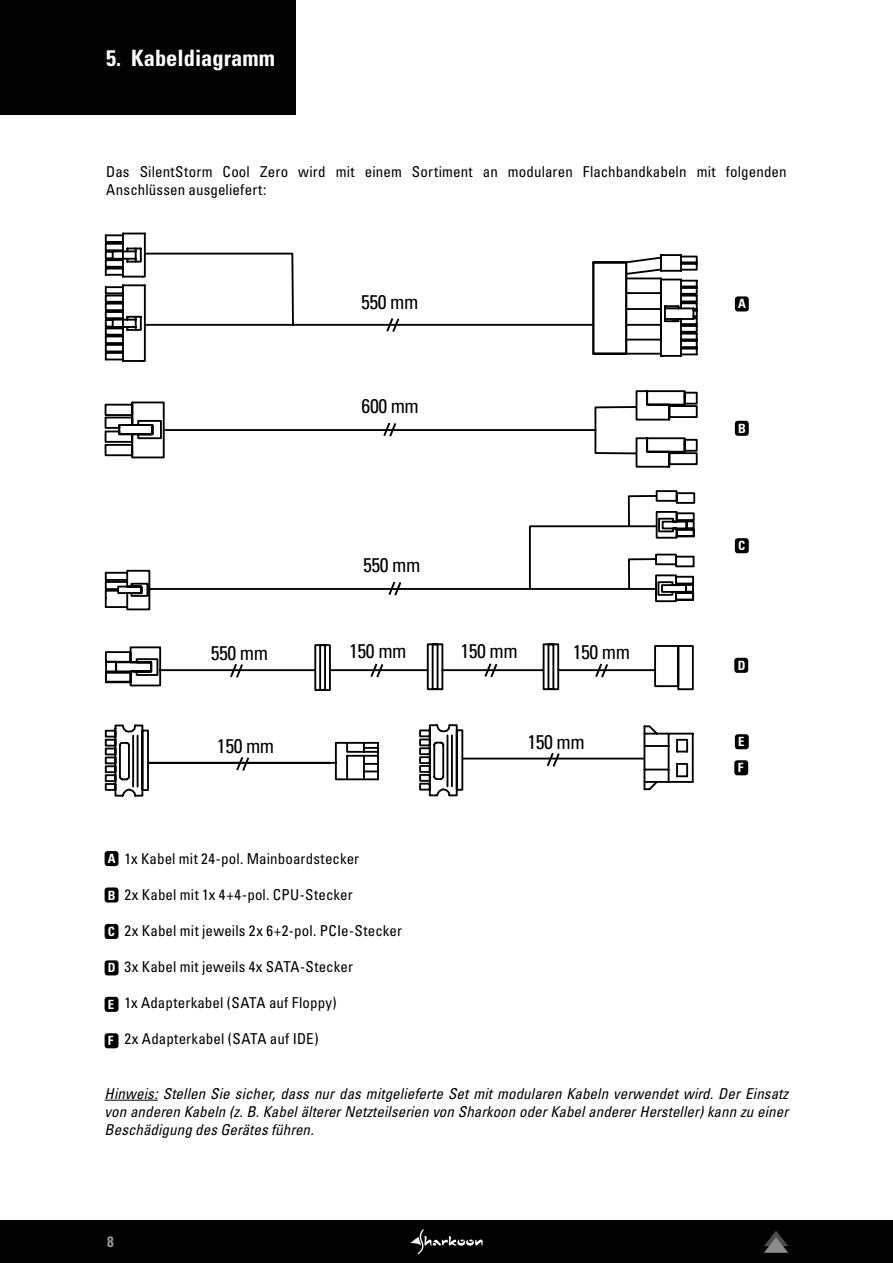
<style>
.page{position:relative;width:893px;height:1263px;background:#fff}
.page>*{position:absolute;margin:0;border:0;box-sizing:border-box;transform-origin:0 0}
.t1{font:700 condensed 22.5px "Univers";color:#fff}
.t2{font:condensed 19.8px "Univers";letter-spacing:-.02em;color:#000}
.t3{font:condensed 15px/18px "Univers";letter-spacing:.01em;color:#000}
.t4{font:italic condensed 15px/18px "Univers";letter-spacing:.005em;color:#000;text-align:justify}
.t5{font:700 condensed 15px "Univers";color:#d9d9d9}
.t6{font:700 condensed 12.75px "Univers";color:#fff}
</style>
<div class="page">
<svg style="left:105px;top:233px;width:593px;height:129px"></svg>
<svg style="left:591px;top:260px;width:37px;height:96px"></svg>
<hr style="left:593px;top:261px;width:33px;height:2px;background:#000">
<hr style="left:625px;top:262px;width:2px;height:92px;background:#000">
<hr style="left:592px;top:262px;width:2px;height:92px;background:#000">
<svg style="left:105px;top:390px;width:593px;height:301px"></svg>
<svg style="left:228px;top:662px;width:17px;height:18px"></svg>
<svg style="left:105px;top:724px;width:589px;height:73px"></svg>
<svg style="left:369px;top:316px;width:241px;height:453px"></svg>
<svg style="left:387px;top:579px;width:16px;height:19px"></svg>
<svg style="left:627px;top:557px;width:31px;height:34px"></svg>
<div style="left:0;top:1220px;width:893px;height:43px;background:#020203"></div>
<svg style="left:410px;top:1229px;width:73px;height:25px"></svg>
<svg style="left:764px;top:1231px;width:24px;height:22px"></svg>
<div style="left:0;top:0;width:296px;height:115px;background:#020203"></div>
<div style="left:105px;top:851px;width:13px;height:15px;background:#000;border-radius:3px"></div>
<div style="left:735px;top:296px;width:14px;height:15px;background:#000;border-radius:3px"></div>
<div style="left:105px;top:887px;width:13px;height:15px;background:#000;border-radius:3px"></div>
<div style="left:735px;top:421px;width:14px;height:15px;background:#000;border-radius:3px"></div>
<div style="left:105px;top:924px;width:13px;height:15px;background:#000;border-radius:3px"></div>
<div style="left:735px;top:538px;width:14px;height:15px;background:#000;border-radius:3px"></div>
<div style="left:105px;top:960px;width:13px;height:15px;background:#000;border-radius:3px"></div>
<div style="left:105px;top:997px;width:13px;height:15px;background:#000;border-radius:3px"></div>
<div style="left:735px;top:734px;width:14px;height:15px;background:#000;border-radius:3px"></div>
<div style="left:105px;top:1033px;width:13px;height:15px;background:#000;border-radius:3px"></div>
<div style="left:734px;top:760px;width:14px;height:15px;background:#000;border-radius:3px"></div>
<div style="left:734px;top:658px;width:14px;height:15px;background:#000;border-radius:3px"></div>
<hr style="left:105px;top:1100px;width:53px;height:1px;background:#000">
<h1 class="t1" style="left:106px;top:44px;width:170px">5. Kabeldiagramm</h1>
<p class="t3" style="left:106px;top:163px;width:682px">Das SilentStorm Cool Zero wird mit einem Sortiment an modularen Flachbandkabeln mit folgenden<br>Anschlüssen ausgeliefert:</p>
<h2 class="t2" style="left:361px;top:289px;width:59px">550 mm</h2>
<h2 class="t2" style="left:362px;top:393px;width:59px">600 mm</h2>
<h2 class="t2" style="left:363px;top:553px;width:59px">550 mm</h2>
<h2 class="t2" style="left:211px;top:640px;width:59px">550 mm</h2>
<h2 class="t2" style="left:349px;top:638px;width:59px">150 mm</h2>
<h2 class="t2" style="left:460px;top:638px;width:59px">150 mm</h2>
<h2 class="t2" style="left:573px;top:639px;width:59px">150 mm</h2>
<h2 class="t2" style="left:217px;top:733px;width:59px">150 mm</h2>
<h2 class="t2" style="left:527px;top:729px;width:59px">150 mm</h2>
<p class="t6" style="left:108px;top:851px;width:9px">A</p>
<p class="t6" style="left:108px;top:887px;width:9px">B</p>
<p class="t6" style="left:108px;top:923px;width:9px">C</p>
<p class="t6" style="left:108px;top:960px;width:9px">D</p>
<p class="t6" style="left:108px;top:996px;width:8px">E</p>
<p class="t6" style="left:108px;top:1033px;width:7px">F</p>
<p class="t3" style="left:124px;top:849px;width:236px">1x Kabel mit 24-pol. Mainboardstecker</p>
<p class="t3" style="left:124px;top:885px;width:230px">2x Kabel mit 1x 4+4-pol. CPU-Stecker</p>
<p class="t3" style="left:124px;top:921px;width:279px">2x Kabel mit jeweils 2x 6+2-pol. PCIe-Stecker</p>
<p class="t3" style="left:124px;top:957px;width:230px">3x Kabel mit jeweils 4x SATA-Stecker</p>
<p class="t3" style="left:124px;top:993px;width:214px">1x Adapterkabel (SATA auf Floppy)</p>
<p class="t3" style="left:124px;top:1029px;width:196px">2x Adapterkabel (SATA auf IDE)</p>
<p class="t6" style="left:738px;top:296px;width:9px">A</p>
<p class="t6" style="left:738px;top:420px;width:9px">B</p>
<p class="t6" style="left:738px;top:538px;width:9px">C</p>
<p class="t6" style="left:738px;top:657px;width:9px">D</p>
<p class="t6" style="left:738px;top:734px;width:8px">E</p>
<p class="t6" style="left:738px;top:760px;width:7px">F</p>
<p class="t4" style="left:105px;top:1084px;width:685px">Hinweis: Stellen Sie sicher, dass nur das mitgelieferte Set mit modularen Kabeln verwendet wird. Der Einsatz von anderen Kabeln (z. B. Kabel älterer Netzteilserien von Sharkoon oder Kabel anderer Hersteller) kann zu einer Beschädigung des Gerätes führen.</p>
<p class="t5" style="left:107px;top:1232px;width:8px">8</p>
</div>
